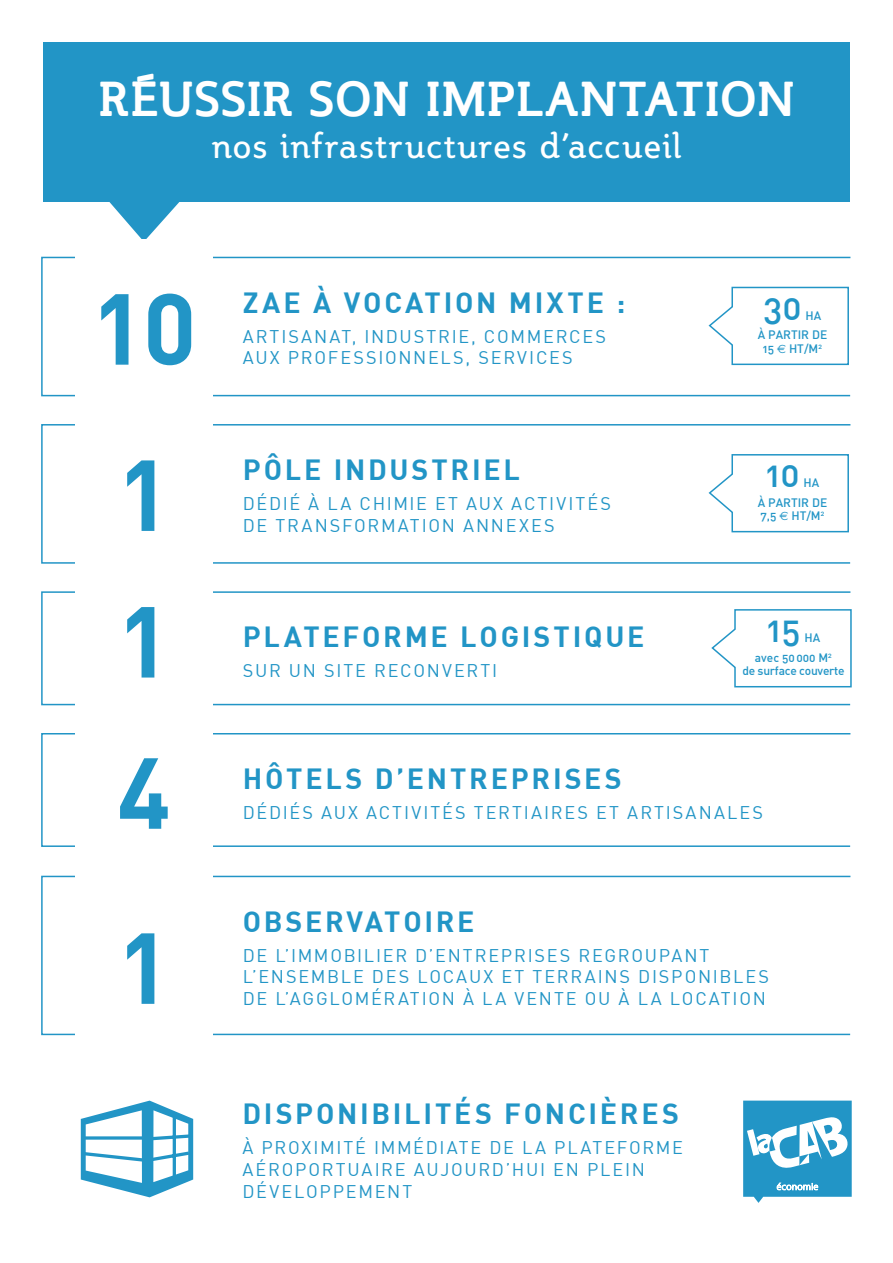
<style>
.page{position:relative;width:893px;height:1263px;background:#fff}
.page>*{position:absolute;margin:0;border:0;box-sizing:border-box;transform-origin:0 0}
.t1{font:99px "DIN Bold";color:#2295c6}
.t2{font:700 46.5px "Steinem";letter-spacing:.06em;color:#fff}
.t3{font:36px "DIN Medium Alternate";color:#2295c6}
.t4{font:34.5px "Steinem";letter-spacing:.055em;color:#fff}
.t5{font:28.65px "DIN Bold";letter-spacing:.1em;color:#2295c6}
.t6{font:18px/21.6px "DIN";letter-spacing:.095em;color:#2295c6}
.t7{font:12px/19.5px "DIN Medium Alternate";color:#2295c6}
.t8{font:12px "DIN Medium Alternate";letter-spacing:-.02em;color:#2295c6}
.s1{font-family:"Euro Sans"}
</style>
<div class="page">
<div style="left:43px;top:43px;width:807px;height:159px;background:#2295c6"></div>
<svg style="left:743px;top:1100px;width:109px;height:103px"></svg>
<svg style="left:80px;top:1100px;width:114px;height:97px"></svg>
<svg style="left:109px;top:202px;width:70px;height:37px"></svg>
<div style="left:41px;top:257px;width:810px;height:139px;border:2px solid #2295c6"></div>
<div style="left:75px;top:240px;width:138px;height:162px;background:#fff"></div>
<svg style="left:708px;top:286px;width:142px;height:80px"></svg>
<div style="left:41px;top:424px;width:810px;height:140px;border:2px solid #2295c6"></div>
<div style="left:75px;top:406px;width:138px;height:162px;background:#fff"></div>
<svg style="left:708px;top:453px;width:142px;height:80px"></svg>
<svg style="left:711px;top:609px;width:141px;height:79px"></svg>
<div style="left:41px;top:733px;width:810px;height:114px;border:2px solid #2295c6"></div>
<div style="left:75px;top:721px;width:138px;height:137px;background:#fff"></div>
<div style="left:41px;top:591px;width:810px;height:114px;border:2px solid #2295c6"></div>
<div style="left:75px;top:570px;width:138px;height:137px;background:#fff"></div>
<div style="left:41px;top:876px;width:810px;height:159px;border:2px solid #2295c6"></div>
<div style="left:75px;top:868px;width:138px;height:191px;background:#fff"></div>
<h2 class="t2" style="left:100px;top:73px;width:695px">RÉUSSIR SON IMPLANTATION</h2>
<h3 class="t4" style="left:212px;top:127px;width:471px">nos infrastructures d’accueil</h3>
<h1 class="t1" style="left:91px;top:264px;width:107px">10</h1>
<h1 class="t1" style="left:117px;top:430px;width:55px">1</h1>
<h1 class="t1" style="left:117px;top:577px;width:55px">1</h1>
<h1 class="t1" style="left:117px;top:728px;width:55px">4</h1>
<h1 class="t1" style="left:117px;top:903px;width:55px">1</h1>
<h3 class="t5" style="left:243px;top:284px;width:384px">ZAE À VOCATION MIXTE :</h3>
<p class="t6" style="left:243px;top:325px;width:365px">ARTISANAT, INDUSTRIE, COMMERCES</p>
<p class="t6" style="left:243px;top:347px;width:332px">AUX PROFESSIONNELS, SERVICES</p>
<h3 class="t5" style="left:243px;top:451px;width:279px">PÔLE INDUSTRIEL</h3>
<p class="t6" style="left:243px;top:492px;width:370px">DÉDIÉ À LA CHIMIE ET AUX ACTIVITÉS</p>
<p class="t6" style="left:243px;top:514px;width:313px">DE TRANSFORMATION ANNEXES</p>
<h3 class="t5" style="left:243px;top:618px;width:399px">PLATEFORME LOGISTIQUE</h3>
<p class="t6" style="left:243px;top:660px;width:256px">SUR UN SITE RECONVERTI</p>
<h3 class="t5" style="left:243px;top:760px;width:360px">HÔTELS D’ENTREPRISES</h3>
<h3 class="t3" style="left:764px;top:284px;width:40px">30</h3>
<p class="t7" style="left:758px;top:305px;width:71px;text-indent:48px">HA à partir de</p>
<p class="t7" style="left:763px;top:338px;width:61px">15 <span class="s1">€</span> HT/m<sup>2</sup></p>
<h3 class="t3" style="left:766px;top:451px;width:35px">10</h3>
<p class="t7" style="left:758px;top:472px;width:71px;text-indent:46px">HA à partir de</p>
<p class="t7" style="left:761px;top:505px;width:65px">7,5 <span class="s1">€</span> HT/m<sup>2</sup></p>
<h3 class="t3" style="left:767px;top:606px;width:35px">15</h3>
<p class="t7" style="left:755px;top:628px;width:79px;text-indent:49px">HA avec 50000 m<sup>2</sup></p>
<p class="t8" style="left:742px;top:663px;width:104px">de surface couverte</p>
<p class="t6" style="left:243px;top:801px;width:522px">DÉDIÉS AUX ACTIVITÉS TERTIAIRES ET ARTISANALES</p>
<h3 class="t5" style="left:243px;top:903px;width:229px">OBSERVATOIRE</h3>
<p class="t6" style="left:243px;top:944px;width:528px">DE L’IMMOBILIER D’ENTREPRISES REGROUPANT<br>L’ENSEMBLE DES LOCAUX ET TERRAINS DISPONIBLES</p>
<p class="t6" style="left:243px;top:987px;width:525px">DE L’AGGLOMÉRATION À LA VENTE OU À LA LOCATION</p>
<h3 class="t5" style="left:242px;top:1095px;width:438px">DISPONIBILITÉS FONCIÈRES</h3>
<p class="t6" style="left:242px;top:1137px;width:442px">À PROXIMITÉ IMMÉDIATE DE LA PLATEFORME<br>AÉROPORTUAIRE AUJOURD’HUI EN PLEIN<br>DÉVELOPPEMENT</p>
</div>
